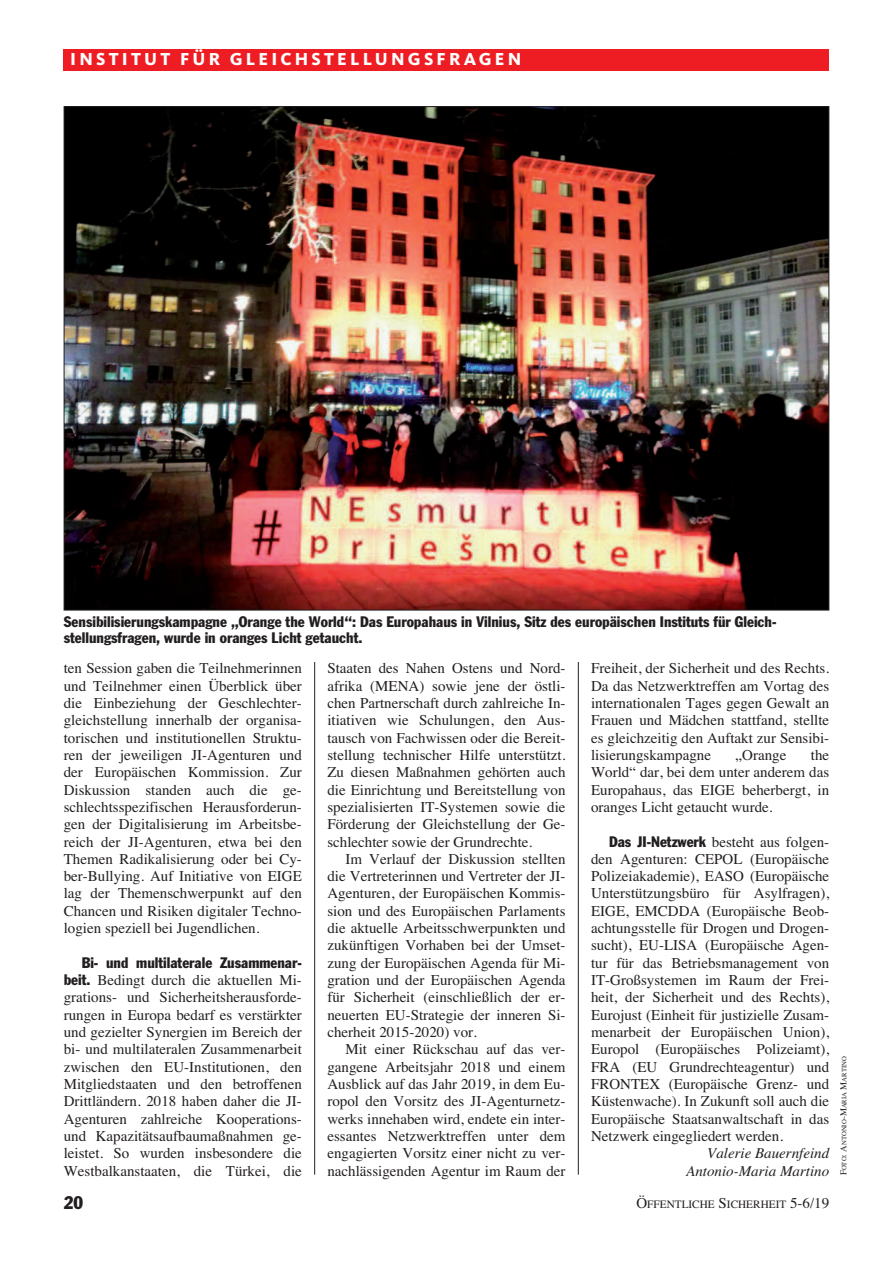
<style>
.page{position:relative;width:893px;height:1263px;background:#fff}
.page>*{position:absolute;margin:0;border:0;box-sizing:border-box;transform-origin:0 0}
.t1{font:800 18px "Kievit";letter-spacing:.175em;color:#fff}
.t2{font:condensed 18px "Franklin Gothic";color:#231f20}
.t3{font:15px/17.4px "Times";color:#231f20;text-align:justify}
.t4{font:condensed 15px/15.8px "Franklin Gothic";color:#231f20}
.t5{font:italic 15px/17.2px "Times";color:#231f20;text-align:right}
.t6{font:11.25px "Times";color:#231f20}
.t7{font:6.75px "Times";color:#231f20}
.s1{font-family:"Franklin Gothic";font-stretch:condensed}
.s2{font-size:15px}
.s3{font-size:9px}
</style>
<div class="page">
<div style="left:64px;top:49px;width:765px;height:21px;background:#ee1d23"></div>
<hr style="left:314px;top:662px;width:1px;height:513px;background:#231f20">
<hr style="left:578px;top:662px;width:1px;height:513px;background:#231f20">
<img style="left:66px;top:108px;width:761px;height:500px">
<p class="t1" style="left:70px;top:53px;width:452px">INSTITUT FÜR GLEICHSTELLUNGSFRAGEN</p>
<p class="t4" style="left:64px;top:615px;width:714px">Sensibilisierungskampagne „Orange the World“: Das Europahaus in Vilnius, Sitz des europäischen Instituts für Gleich&shy;stellungsfragen, wurde in oranges Licht getaucht.</p>
<p class="t3" style="left:64px;top:659px;width:240px">ten Session gaben die Teilnehmerinnen und Teilnehmer einen Überblick über die Einbeziehung der Geschlechter&shy;gleichstellung innerhalb der organisa&shy;torischen und institutionellen Struktu&shy;ren der jeweiligen JI-Agenturen und der Europäischen Kommission. Zur Diskussion standen auch die ge&shy;schlechtsspezifischen Herausforderun&shy;gen der Digitalisierung im Arbeitsbe&shy;reich der JI-Agenturen, etwa bei den Themen Radikalisierung oder bei Cy&shy;ber-Bullying. Auf Initiative von EIGE lag der Themenschwerpunkt auf den Chancen und Risiken digitaler Techno&shy;logien speziell bei Jugendlichen.</p>
<p class="t4" style="left:82px;top:956px;width:222px">Bi- und multilaterale Zusammenar-</p>
<p class="t3" style="left:64px;top:971px;width:240px"><span class="s1">beit.</span> Bedingt durch die aktuellen Mi&shy;grations- und Sicherheitsherausforde&shy;rungen in Europa bedarf es verstärkter und gezielter Synergien im Bereich der bi- und multilateralen Zusammenarbeit zwischen den EU-Institutionen, den Mitgliedstaaten und den betroffenen Drittländern. 2018 haben daher die JI-Agenturen zahlreiche Kooperations&shy;und Kapazitätsaufbaumaßnahmen ge&shy;leistet. So wurden insbesondere die Westbalkanstaaten, die Türkei, die</p>
<p class="t3" style="left:327px;top:659px;width:240px">Staaten des Nahen Ostens und Nord&shy;afrika (MENA) sowie jene der östli&shy;chen Partnerschaft durch zahlreiche In&shy;itiativen wie Schulungen, den Aus&shy;tausch von Fachwissen oder die Bereit&shy;stellung technischer Hilfe unterstützt.<br>Zu diesen Maßnahmen gehörten auch die Einrichtung und Bereitstellung von spezialisierten IT-Systemen sowie die Förderung der Gleichstellung der Ge&shy;schlechter sowie der Grundrechte.</p>
<p class="t3" style="left:327px;top:850px;width:240px;text-indent:18px">Im Verlauf der Diskussion stellten die Vertreterinnen und Vertreter der JI-Agenturen, der Europäischen Kommis&shy;sion und des Europäischen Parlaments die aktuelle Arbeitsschwerpunkten und zukünftigen Vorhaben bei der Umset&shy;zung der Europäischen Agenda für Mi&shy;gration und der Europäischen Agenda für Sicherheit (einschließlich der er&shy;neuerten EU-Strategie der inneren Si&shy;cherheit 2015-2020) vor.</p>
<p class="t3" style="left:327px;top:1040px;width:240px;text-indent:18px">Mit einer Rückschau auf das ver&shy;gangene Arbeitsjahr 2018 und einem Ausblick auf das Jahr 2019, in dem Eu&shy;ropol den Vorsitz des JI-Agenturnetz&shy;werks innehaben wird, endete ein inter&shy;essantes Netzwerktreffen unter dem engagierten Vorsitz einer nicht zu ver&shy;nachlässigenden Agentur im Raum der</p>
<p class="t3" style="left:591px;top:659px;width:240px">Freiheit, der Sicherheit und des Rechts.<br>Da das Netzwerktreffen am Vortag des internationalen Tages gegen Gewalt an Frauen und Mädchen stattfand, stellte es gleichzeitig den Auftakt zur Sensibi&shy;lisierungskampagne</p>
<p class="t3" style="left:591px;top:746px;width:240px;text-indent:220px">the World“ dar, bei dem unter anderem das Europahaus, das EIGE beherbergt, in oranges Licht getaucht wurde.</p>
<p class="t3" style="left:591px;top:833px;width:240px;text-indent:18px"><span class="s1">Das JI-Netzwerk</span> besteht aus folgen&shy;den Agenturen: CEPOL (Europäische Polizeiakademie), EASO (Europäische Unterstützungsbüro für Asylfragen), EIGE, EMCDDA (Europäische Beob&shy;achtungsstelle für Drogen und Drogen&shy;sucht), EU-LISA (Europäische Agen&shy;tur für das Betriebsmanagement von IT-Großsystemen im Raum der Frei&shy;heit, der Sicherheit und des Rechts), Eurojust (Einheit für justizielle Zusam&shy;menarbeit der Europäischen Union), Europol (Europäisches Polizeiamt), FRA (EU Grundrechteagentur) und FRONTEX (Europäische Grenz- und Küstenwache). In Zukunft soll auch die Europäische Staatsanwaltschaft in das Netzwerk eingegliedert werden.</p>
<p class="t5" style="left:686px;top:1144px;width:144px">Valerie Bauernfeind<br>Antonio-Maria Martino</p>
<p class="t3" style="left:736px;top:746px;width:52px">„Orange</p>
<p class="t2" style="left:64px;top:1196px;width:21px">20</p>
<p class="t6" style="left:636px;top:1198px;width:194px"><span class="s2">Ö</span>FFENTLICHE <span class="s2">S</span>ICHERHEIT <span class="s2">5-6/19</span></p>
<p class="t7" style="left:840px;top:1175px;width:121px;rotate:-90deg"><span class="s3">F</span>OTO<span class="s3">: A</span>NTONIO<span class="s3">-M</span>ARIA <span class="s3">M</span>ARTINO</p>
</div>
